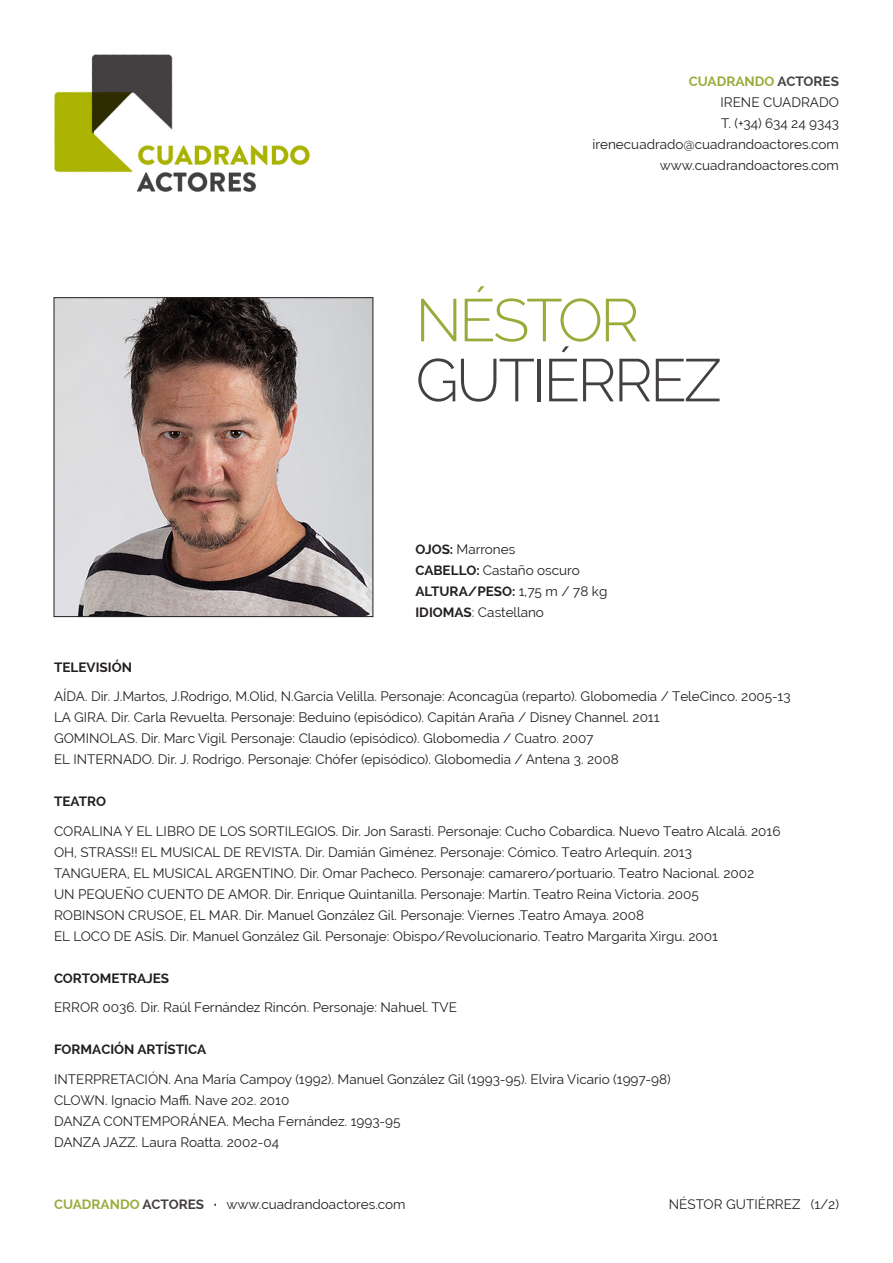
<style>
.page{position:relative;width:893px;height:1263px;background:#fff}
.page>*{position:absolute;margin:0;border:0;box-sizing:border-box;transform-origin:0 0}
.t1{font:300 60px "Raleway";letter-spacing:-.05em;color:#443f43}
.t2{font:300 60px "Raleway";letter-spacing:-.05em;color:#9bab3b}
.t3{font:13.5px "Raleway";color:#231f20}
.t4{font:700 13.5px "Raleway";color:#231f20}
.t5{font:700 13.5px "Raleway";color:#9bab3b}
.s1{color:#443f43}
.s2{font-weight:700}
.s3{font-weight:400}
.s4{font-weight:700;color:#9bab3b}
.s5{font-weight:700;color:#443f43}
</style>
<div class="page">
<img style="left:54px;top:54px;width:255px;height:137px">
<img style="left:56px;top:299px;width:315px;height:316px">
<div style="left:54px;top:297px;width:319px;height:320px;border:1px solid #231f20"></div>
<p class="t5" style="left:689px;top:74px;width:152px">CUADRANDO <span class="s1">ACTORES</span></p>
<p class="t3" style="left:720px;top:94px;width:120px">IRENE CUADRADO</p>
<p class="t3" style="left:721px;top:115px;width:119px">T. (+34) 634 24 9343</p>
<p class="t3" style="left:593px;top:136px;width:248px">irenecuadrado@cuadrandoactores.com</p>
<p class="t3" style="left:660px;top:157px;width:181px">www.cuadrandoactores.com</p>
<p class="t2" style="left:415px;top:285px;width:226px">NÉSTOR</p>
<p class="t1" style="left:415px;top:345px;width:308px">GUTIÉRREZ</p>
<p class="t3" style="left:415px;top:541px;width:101px"><span class="s2">OJOS:</span> Marrones</p>
<p class="t3" style="left:415px;top:562px;width:166px"><span class="s2">CABELLO:</span> Castaño oscuro</p>
<p class="t4" style="left:415px;top:583px;width:193px">ALTURA/PESO: <span class="s3">1,75 m / 78 kg</span></p>
<p class="t3" style="left:415px;top:604px;width:130px"><span class="s2">IDIOMAS</span>: Castellano</p>
<p class="t4" style="left:54px;top:659px;width:80px">TELEVISIÓN</p>
<p class="t3" style="left:54px;top:689px;width:738px">AÍDA. Dir. J.Martos, J.Rodrigo, M.Olid, N.García Velilla. Personaje: Aconcagüa (reparto). Globomedia / TeleCinco. 2005-13</p>
<p class="t3" style="left:54px;top:710px;width:607px">LA GIRA. Dir. Carla Revuelta. Personaje: Beduino (episódico). Capitán Araña / Disney Channel. 2011</p>
<p class="t3" style="left:54px;top:731px;width:541px">GOMINOLAS. Dir. Marc Vigil. Personaje: Claudio (episódico). Globomedia / Cuatro. 2007</p>
<p class="t3" style="left:54px;top:752px;width:566px">EL INTERNADO. Dir. J. Rodrigo. Personaje: Chófer (episódico). Globomedia / Antena 3. 2008</p>
<p class="t4" style="left:54px;top:794px;width:54px">TEATRO</p>
<p class="t3" style="left:54px;top:823px;width:728px">CORALINA Y EL LIBRO DE LOS SORTILEGIOS. Dir. Jon Sarasti. Personaje: Cucho Cobardica. Nuevo Teatro Alcalá. 2016</p>
<p class="t3" style="left:54px;top:844px;width:639px">OH, STRASS!! EL MUSICAL DE REVISTA. Dir. Damián Giménez. Personaje: Cómico. Teatro Arlequín. 2013</p>
<p class="t3" style="left:54px;top:865px;width:702px">TANGUERA, EL MUSICAL ARGENTINO. Dir. Omar Pacheco. Personaje: camarero/portuario. Teatro Nacional. 2002</p>
<p class="t3" style="left:54px;top:886px;width:646px">UN PEQUEÑO CUENTO DE AMOR. Dir. Enrique Quintanilla. Personaje: Martín. Teatro Reina Victoria. 2005</p>
<p class="t3" style="left:54px;top:907px;width:592px">ROBINSON CRUSOE, EL MAR. Dir. Manuel González Gil. Personaje: Viernes .Teatro Amaya. 2008</p>
<p class="t3" style="left:54px;top:928px;width:665px">EL LOCO DE ASÍS. Dir. Manuel González Gil. Personaje: Obispo/Revolucionario. Teatro Margarita Xirgu. 2001</p>
<p class="t4" style="left:54px;top:970px;width:117px">CORTOMETRAJES</p>
<p class="t3" style="left:54px;top:1000px;width:405px">ERROR 0036. Dir. Raúl Fernández Rincón. Personaje: Nahuel. TVE</p>
<p class="t4" style="left:54px;top:1042px;width:154px">FORMACIÓN ARTÍSTICA</p>
<p class="t3" style="left:54px;top:1071px;width:618px">INTERPRETACIÓN. Ana María Campoy (1992). Manuel González Gil (1993-95). Elvira Vicario (1997-98)</p>
<p class="t3" style="left:54px;top:1092px;width:237px">CLOWN. Ignacio Maffi. Nave 202. 2010</p>
<p class="t3" style="left:54px;top:1113px;width:348px">DANZA CONTEMPORÁNEA. Mecha Fernández. 1993-95</p>
<p class="t3" style="left:54px;top:1134px;width:227px">DANZA JAZZ. Laura Roatta. 2002-04</p>
<p class="t3" style="left:54px;top:1196px;width:353px"><span class="s4">CUADRANDO</span> <span class="s5">ACTORES</span> <span class="s2">·</span> www.cuadrandoactores.com</p>
<p class="t3" style="left:669px;top:1196px;width:172px">NÉSTOR GUTIÉRREZ (1/2)</p>
</div>
